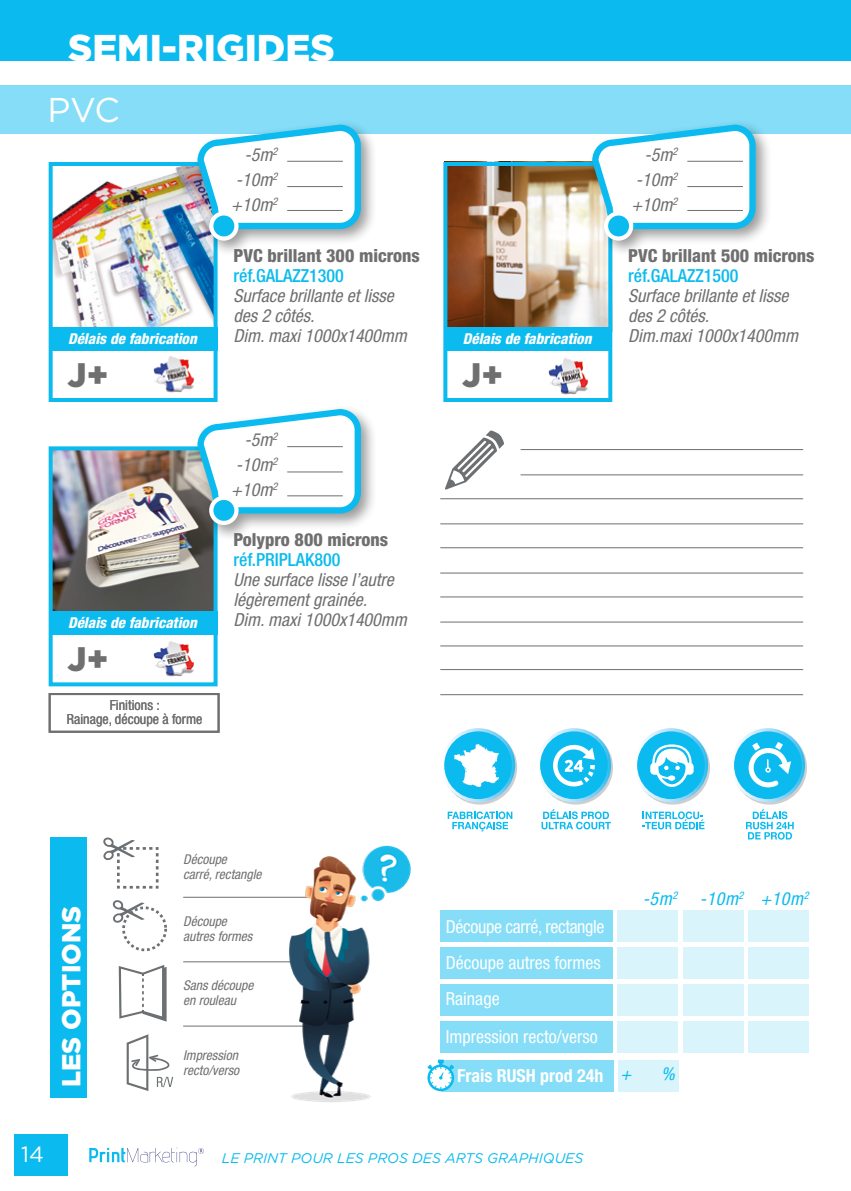
<style>
.page{position:relative;width:851px;height:1191px;background:#fff}
.page>*{position:absolute;margin:0;border:0;box-sizing:border-box;transform-origin:0 0}
.t1{font:900 37.2px "Gotham";color:#fff}
.t2{font:34.4px "Gotham";color:#fff}
.t3{font:900 34px "Gotham";color:#706f6f}
.t4{font:900 26px "Gotham";color:#fff}
.t5{font:22px "Gotham";color:#fff}
.t6{font:italic condensed 18px/25px "Helvetica Neue";color:#706f6f}
.t7{font:condensed 18px/36.6px "Helvetica Neue";color:#fff}
.t8{font:800 condensed 18px "Helvetica Neue";color:#706f6f}
.t9{font:500 condensed 18px "Helvetica Neue";color:#0bbbef}
.t10{font:700 condensed 18px "Helvetica Neue";color:#fff}
.t11{font:italic condensed 18px "Helvetica Neue";letter-spacing:.03em;color:#0bbbef}
.t12{font:italic 800 condensed 15px "Helvetica Neue";color:#fff}
.t13{font:italic 14px "Gotham";color:#0bbbef}
.t14{font:condensed 14px/14px "Helvetica Neue";color:#706f6f;text-align:center}
.t15{font:italic condensed 13.6px/15px "Helvetica Neue";color:#706f6f}
</style>
<div class="page">
<img style="left:54px;top:451px;width:158px;height:160px">
<div style="left:49px;top:446px;width:168px;height:240px;border:4px solid #0bbbef"></div>
<div style="left:50px;top:611px;width:167px;height:24px;background:#0bbbef"></div>
<div style="left:15px;top:1134px;width:53px;height:41px;background:#0bbbef"></div>
<svg style="left:89px;top:1147px;width:115px;height:19px"></svg>
<div style="left:0;top:0;width:850px;height:60px;background:#0bbbef"></div>
<img style="left:448px;top:167px;width:159px;height:160px">
<img style="left:54px;top:167px;width:158px;height:160px">
<div style="left:0;top:86px;width:850px;height:48px;background:#85ddf7"></div>
<div style="left:49px;top:162px;width:168px;height:240px;border:4px solid #0bbbef"></div>
<div style="left:50px;top:327px;width:167px;height:24px;background:#0bbbef"></div>
<img style="left:153px;top:356px;width:41px;height:36px">
<div style="left:443px;top:162px;width:169px;height:240px;border:4px solid #0bbbef"></div>
<div style="left:444px;top:327px;width:168px;height:24px;background:#0bbbef"></div>
<img style="left:548px;top:358px;width:40px;height:37px">
<div style="left:192px;top:120px;width:185px;height:138px;background:#000;opacity:.4"></div>
<svg style="left:197px;top:125px;width:164px;height:116px"></svg>
<div style="left:587px;top:120px;width:185px;height:138px;background:#000;opacity:.4"></div>
<svg style="left:592px;top:125px;width:163px;height:116px"></svg>
<div style="left:192px;top:404px;width:185px;height:138px;background:#000;opacity:.4"></div>
<svg style="left:197px;top:409px;width:164px;height:116px"></svg>
<div style="left:49px;top:693px;width:170px;height:39px;border:2px solid #706f6f"></div>
<hr style="left:287px;top:161px;width:56px;height:1px;background:#706f6f">
<hr style="left:287px;top:186px;width:56px;height:1px;background:#706f6f">
<hr style="left:287px;top:210px;width:56px;height:1px;background:#706f6f">
<hr style="left:687px;top:161px;width:55px;height:1px;background:#706f6f">
<hr style="left:687px;top:186px;width:55px;height:1px;background:#706f6f">
<hr style="left:687px;top:210px;width:55px;height:1px;background:#706f6f">
<hr style="left:287px;top:446px;width:56px;height:1px;background:#706f6f">
<hr style="left:287px;top:471px;width:56px;height:1px;background:#706f6f">
<hr style="left:287px;top:495px;width:56px;height:1px;background:#706f6f">
<svg style="left:119px;top:965px;width:47px;height:56px"></svg>
<svg style="left:127px;top:1034px;width:46px;height:57px"></svg>
<svg style="left:103px;top:837px;width:55px;height:51px"></svg>
<svg style="left:112px;top:900px;width:55px;height:51px"></svg>
<hr style="left:183px;top:897px;width:156px;height:1px;background:#706f6f">
<hr style="left:183px;top:961px;width:165px;height:1px;background:#706f6f">
<hr style="left:183px;top:1025px;width:165px;height:1px;background:#706f6f">
<div style="left:50px;top:837px;width:37px;height:261px;background:#0bbbef"></div>
<div style="left:440px;top:910px;width:172px;height:32px;background:#85ddf7"></div>
<div style="left:440px;top:947px;width:172px;height:32px;background:#85ddf7"></div>
<div style="left:440px;top:984px;width:172px;height:31px;background:#85ddf7"></div>
<div style="left:440px;top:1021px;width:172px;height:32px;background:#85ddf7"></div>
<div style="left:617px;top:910px;width:60px;height:32px;background:#daf4fc"></div>
<div style="left:617px;top:947px;width:60px;height:32px;background:#daf4fc"></div>
<div style="left:617px;top:984px;width:60px;height:31px;background:#daf4fc"></div>
<div style="left:617px;top:1021px;width:60px;height:32px;background:#daf4fc"></div>
<div style="left:683px;top:910px;width:60px;height:32px;background:#daf4fc"></div>
<div style="left:683px;top:947px;width:60px;height:32px;background:#daf4fc"></div>
<div style="left:683px;top:984px;width:60px;height:31px;background:#daf4fc"></div>
<div style="left:683px;top:1021px;width:60px;height:32px;background:#daf4fc"></div>
<div style="left:748px;top:910px;width:61px;height:32px;background:#daf4fc"></div>
<div style="left:748px;top:947px;width:61px;height:32px;background:#daf4fc"></div>
<div style="left:748px;top:984px;width:61px;height:31px;background:#daf4fc"></div>
<div style="left:748px;top:1021px;width:61px;height:32px;background:#daf4fc"></div>
<hr style="left:520px;top:449px;width:283px;height:1px;background:#706f6f">
<hr style="left:520px;top:474px;width:283px;height:1px;background:#706f6f">
<hr style="left:440px;top:498px;width:363px;height:1px;background:#706f6f">
<hr style="left:440px;top:523px;width:363px;height:1px;background:#706f6f">
<hr style="left:440px;top:547px;width:363px;height:1px;background:#706f6f">
<hr style="left:440px;top:573px;width:363px;height:1px;background:#706f6f">
<hr style="left:440px;top:596px;width:363px;height:1px;background:#706f6f">
<hr style="left:440px;top:621px;width:363px;height:1px;background:#706f6f">
<hr style="left:440px;top:645px;width:363px;height:1px;background:#706f6f">
<svg style="left:445px;top:430px;width:59px;height:59px"></svg>
<hr style="left:440px;top:669px;width:363px;height:1px;background:#706f6f">
<hr style="left:440px;top:694px;width:363px;height:1px;background:#706f6f">
<div style="left:441px;top:1060px;width:172px;height:31px;background:#85ddf7"></div>
<div style="left:618px;top:1060px;width:60px;height:31px;background:#daf4fc"></div>
<svg style="left:427px;top:1059px;width:27px;height:32px"></svg>
<img style="left:153px;top:641px;width:41px;height:36px">
<img style="left:283px;top:845px;width:128px;height:257px">
<svg style="left:538px;top:730px;width:75px;height:74px"></svg>
<svg style="left:537px;top:728px;width:74px;height:74px"></svg>
<div style="left:540px;top:731px;width:67px;height:68px;background:#0bbbef;border-radius:50%"></div>
<svg style="left:541px;top:809px;width:69px;height:20px"></svg>
<svg style="left:553px;top:744px;width:41px;height:43px"></svg>
<svg style="left:443px;top:730px;width:74px;height:74px"></svg>
<svg style="left:441px;top:728px;width:74px;height:74px"></svg>
<div style="left:444px;top:731px;width:68px;height:68px;background:#0bbbef;border-radius:50%"></div>
<svg style="left:454px;top:744px;width:45px;height:43px"></svg>
<svg style="left:635px;top:730px;width:75px;height:74px"></svg>
<svg style="left:633px;top:728px;width:75px;height:74px"></svg>
<div style="left:637px;top:731px;width:67px;height:68px;background:#0bbbef;border-radius:50%"></div>
<svg style="left:447px;top:811px;width:65px;height:20px"></svg>
<svg style="left:642px;top:811px;width:62px;height:18px"></svg>
<svg style="left:732px;top:730px;width:74px;height:74px"></svg>
<svg style="left:730px;top:728px;width:74px;height:74px"></svg>
<div style="left:734px;top:731px;width:67px;height:68px;background:#0bbbef;border-radius:50%"></div>
<svg style="left:746px;top:809px;width:47px;height:30px"></svg>
<svg style="left:748px;top:748px;width:43px;height:39px"></svg>
<svg style="left:775px;top:742px;width:7px;height:8px"></svg>
<svg style="left:752px;top:742px;width:8px;height:8px"></svg>
<svg style="left:650px;top:744px;width:43px;height:43px"></svg>
<h1 class="t1" style="left:68px;top:22px;width:268px">SEMI-RIGIDES</h1>
<h2 class="t2" style="left:48px;top:87px;width:74px">PVC</h2>
<p class="t6" style="left:231px;top:142px;width:48px;text-align:justify;text-indent:13px">-5m<sup>2 </sup>-10m<sup>2 </sup>+10m<sup>2</sup></p>
<p class="t6" style="left:631px;top:142px;width:48px;text-align:justify;text-indent:13px">-5m<sup>2 </sup>-10m<sup>2 </sup>+10m<sup>2</sup></p>
<p class="t8" style="left:233px;top:244px;width:188px">PVC brillant 300 microns</p>
<p class="t9" style="left:233px;top:265px;width:112px">réf.GALAZZ1300</p>
<p class="t6" style="left:233px;top:285px;width:162px;line-height:20px">Surface brillante et lisse des 2 côtés.</p>
<p class="t12" style="left:68px;top:329px;width:130px">Délais de fabrication</p>
<p class="t6" style="left:233px;top:323px;width:175px">Dim. maxi 1000x1400mm</p>
<h3 class="t3" style="left:67px;top:351px;width:42px">J+</h3>
<p class="t6" style="left:231px;top:427px;width:48px;text-align:justify;text-indent:13px">-5m<sup>2 </sup>-10m<sup>2 </sup>+10m<sup>2</sup></p>
<p class="t8" style="left:233px;top:529px;width:156px">Polypro 800 microns</p>
<p class="t9" style="left:233px;top:549px;width:108px">réf.PRIPLAK800</p>
<p class="t6" style="left:233px;top:570px;width:162px;line-height:20px">Une surface lisse l’autre légèrement grainée.</p>
<p class="t12" style="left:68px;top:613px;width:130px">Délais de fabrication</p>
<p class="t6" style="left:233px;top:607px;width:175px">Dim. maxi 1000x1400mm</p>
<h3 class="t3" style="left:67px;top:635px;width:42px">J+</h3>
<p class="t14" style="left:67px;top:698px;width:137px">Finitions :<br>Rainage, découpe à forme</p>
<p class="t12" style="left:463px;top:329px;width:130px">Délais de fabrication</p>
<h3 class="t3" style="left:462px;top:351px;width:42px">J+</h3>
<p class="t8" style="left:628px;top:244px;width:188px">PVC brillant 500 microns</p>
<p class="t9" style="left:628px;top:265px;width:112px">réf.GALAZZ1500</p>
<p class="t6" style="left:628px;top:285px;width:171px;line-height:20px">Surface brillante et lisse des 2 côtés.<br>Dim.maxi 1000x1400mm</p>
<h3 class="t4" style="left:53px;top:1087px;width:183px;rotate:-90deg">LES OPTIONS</h3>
<p class="t5" style="left:21px;top:1139px;width:24px">14</p>
<p class="t15" style="left:183px;top:851px;width:80px">Découpe<br>carré, rectangle</p>
<p class="t15" style="left:183px;top:913px;width:71px">Découpe autres formes</p>
<p class="t15" style="left:183px;top:977px;width:72px">Sans découpe en rouleau</p>
<p class="t15" style="left:183px;top:1047px;width:57px">Impression recto/verso</p>
<p class="t7" style="left:446px;top:908px;width:160px">Découpe carré, rectangle<br>Découpe autres formes<br>Rainage<br>Impression recto/verso</p>
<p class="t11" style="left:642px;top:888px;width:167px">-5m<sup>2</sup> -10m<sup>2</sup> +10m<sup>2</sup></p>
<p class="t10" style="left:457px;top:1065px;width:176px">Frais RUSH prod 24h <sup>+</sup></p>
<p class="t11" style="left:661px;top:1062px;width:15px">%</p>
<p class="t13" style="left:222px;top:1148px;width:363px">LE PRINT POUR LES PROS DES ARTS GRAPHIQUES</p>
</div>
